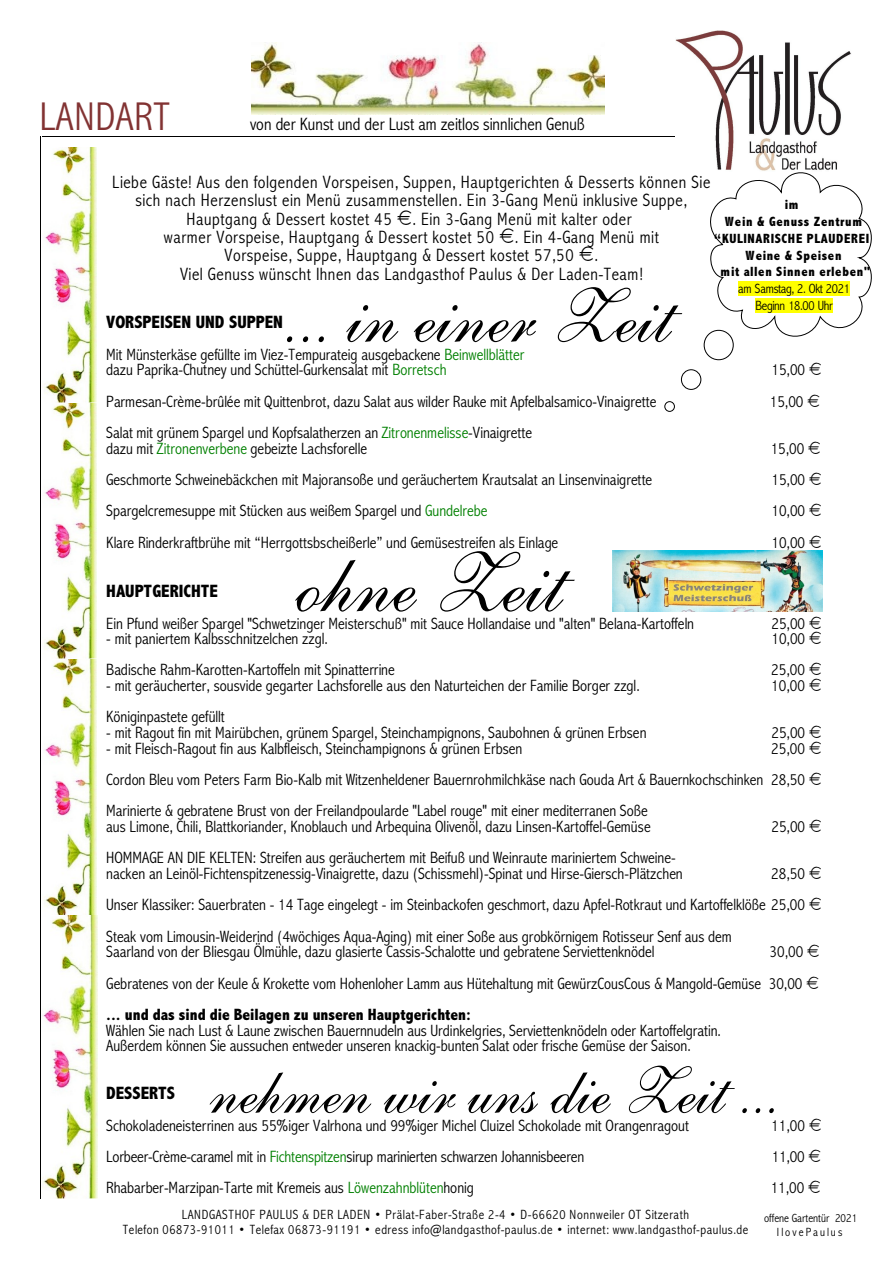
<style>
.page{position:relative;width:894px;height:1263px;background:#fff}
.page>*{position:absolute;margin:0;border:0;box-sizing:border-box;transform-origin:0 0}
.t1{font:84px "English 111 Vivace BT";color:#000}
.t2{font:76.35px "English 111 Vivace BT";letter-spacing:.005em;color:#000}
.t3{font:66px "English 111 Vivace BT";color:#000}
.t4{font:300 40.5px "Abadi MT Condensed";letter-spacing:.02em;color:#823333}
.t5{font:300 18px/18.3px "Abadi MT Condensed";letter-spacing:.03em;color:#000;text-align:center}
.t6{font:300 18px "Abadi MT Condensed";letter-spacing:.005em;color:#000}
.t7{font:800 18px "Abadi MT Condensed";letter-spacing:.005em;color:#000}
.t8{font:300 16.5px/31.3px "Abadi MT Condensed";color:#000}
.t9{font:italic 300 16.5px "Abadi MT Condensed";color:#000}
.t10{font:800 16.5px "Abadi MT Condensed";letter-spacing:.005em;color:#000}
.t11{font:300 13.5px/15.3px "Abadi MT Condensed";letter-spacing:.04em;color:#000;text-align:center}
.t12{font:800 13.5px/17px "Abadi MT Condensed";letter-spacing:.05em;color:#000;text-align:center}
.t13{font:300 13.5px/17px "Abadi MT Condensed";letter-spacing:-.015em;color:#000;text-align:center}
.t14{font:300 12px/13.8px "Abadi MT Condensed";letter-spacing:.01em;color:#000;text-align:center}
.s1{color:#008000}
.s2{font-style:italic}
.s3{font-style:normal}
</style>
<div class="page">
<img style="left:251px;top:42px;width:353px;height:72px">
<img style="left:42px;top:660px;width:55px;height:538px">
<img style="left:44px;top:147px;width:52px;height:511px">
<hr style="left:41px;top:136px;width:1px;height:1063px;background:#000">
<hr style="left:42px;top:136px;width:659px;height:1px;background:#000">
<img style="left:675px;top:31px;width:176px;height:135px">
<img style="left:613px;top:550px;width:210px;height:61px">
<svg style="left:703px;top:166px;width:169px;height:177px"></svg>
<div style="left:704px;top:330px;width:29px;height:30px;border:1px solid #000;border-radius:50%"></div>
<div style="left:681px;top:370px;width:20px;height:19px;border:1px solid #000;border-radius:50%"></div>
<div style="left:665px;top:402px;width:9px;height:9px;border:1px solid #000;border-radius:50%"></div>
<h3 class="t4" style="left:39px;top:102px;width:132px">LANDART</h3>
<p class="t6" style="left:250px;top:118px;width:336px">von der Kunst und der Lust am zeitlos sinnlichen Genuß</p>
<p class="t5" style="left:112px;top:175px;width:600px">Liebe Gäste! Aus den folgenden Vorspeisen, Suppen, Hauptgerichten &amp; Desserts können Sie sich nach Herzenslust ein Menü zusammenstellen. Ein 3-Gang Menü inklusive Suppe, Hauptgang &amp; Dessert kostet 45 . Ein 3-Gang Menü mit kalter oder<br>warmer Vorspeise, Hauptgang &amp; Dessert kostet 50 . Ein 4-Gang Menü mit<br>Vorspeise, Suppe, Hauptgang &amp; Dessert kostet 57,50 .<br>Viel Genuss wünscht Ihnen das Landgasthof Paulus &amp; Der Laden-Team!</p>
<p class="t7" style="left:106px;top:316px;width:178px">VORSPEISEN UND SUPPEN</p>
<p class="t8" style="left:106px;top:348px;width:420px;line-height:15.6px">Mit Münsterkäse gefüllte im Viez-Tempurateig ausgebackene <span class="s1">Beinwellblätter </span>dazu Paprika-Chutney und Schüttel-Gurkensalat mit <span class="s1">Borretsch</span></p>
<p class="t12" style="left:714px;top:197px;width:158px">im<br>Wein &amp; Genuss Zentrum “KULINARISCHE PLAUDEREI<br>Weine &amp; Speisen<br>mit allen Sinnen erleben"</p>
<p class="t13" style="left:738px;top:282px;width:113px">am Samstag, 2. Okt 2021<br>Beginn 18.00 Uhr</p>
<h2 class="t2" style="left:283px;top:284px;width:390px">... in einer Zeit</h2>
<p class="t8" style="left:771px;top:356px;width:35px">15,00</p>
<p class="t8" style="left:106px;top:387px;width:552px">Parmesan-Crème-brûlée mit Quittenbrot, dazu Salat aus wilder Rauke mit Apfelbalsamico-Vinaigrette</p>
<p class="t8" style="left:770px;top:387px;width:35px">15,00</p>
<p class="t8" style="left:106px;top:426px;width:427px;line-height:15.6px">Salat mit grünem Spargel und Kopfsalatherzen an <span class="s1">Zitronenmelisse</span>-Vinaigrette dazu mit <span class="s1">Zitronenverbene</span> gebeizte Lachsforelle</p>
<p class="t8" style="left:771px;top:434px;width:35px">15,00</p>
<p class="t8" style="left:106px;top:465px;width:548px"><span class="s2">Geschmorte Schweinebäckchen</span> mit Majoransoße und geräuchertem Krautsalat an Linsenvinaigrette</p>
<p class="t8" style="left:771px;top:465px;width:35px">15,00</p>
<p class="t8" style="left:106px;top:497px;width:383px">Spargelcremesuppe mit Stücken aus weißem Spargel und <span class="s1">Gundelrebe</span></p>
<p class="t8" style="left:771px;top:497px;width:35px">10,00</p>
<p class="t8" style="left:106px;top:528px;width:454px">Klare Rinderkraftbrühe mit “Herrgottsbscheißerle” und Gemüsestreifen als Einlage</p>
<p class="t8" style="left:771px;top:528px;width:35px">10,00</p>
<p class="t7" style="left:106px;top:585px;width:113px">HAUPTGERICHTE</p>
<p class="t8" style="left:106px;top:609px;width:589px">Ein Pfund weißer Spargel "Schwetzinger Meisterschuß" mit Sauce Hollandaise und "alten" Belana-Kartoffeln</p>
<p class="t8" style="left:771px;top:609px;width:35px">25,00</p>
<p class="t8" style="left:106px;top:625px;width:223px">- mit paniertem Kalbsschnitzelchen zzgl.</p>
<p class="t8" style="left:771px;top:625px;width:35px">10,00</p>
<p class="t8" style="left:106px;top:656px;width:290px">Badische Rahm-Karotten-Kartoffeln mit Spinatterrine</p>
<p class="t8" style="left:771px;top:656px;width:35px">25,00</p>
<p class="t8" style="left:106px;top:672px;width:535px">- mit geräucherter, sousvide gegarter Lachsforelle aus den Naturteichen der Familie Borger zzgl.</p>
<p class="t8" style="left:771px;top:672px;width:35px">10,00</p>
<p class="t8" style="left:106px;top:703px;width:120px">Königinpastete gefüllt</p>
<p class="t8" style="left:106px;top:719px;width:542px">- mit Ragout fin mit Mairübchen, grünem Spargel, Steinchampignons, Saubohnen &amp; grünen Erbsen</p>
<p class="t8" style="left:771px;top:719px;width:35px">25,00</p>
<p class="t8" style="left:106px;top:734px;width:418px">- mit Fleisch-Ragout fin aus Kalbfleisch, Steinchampignons &amp; grünen Erbsen</p>
<h1 class="t1" style="left:296px;top:547px;width:268px">ohne Zeit</h1>
<p class="t8" style="left:106px;top:734px;width:700px;text-align:justify;text-indent:665px">25,00<br>Cordon Bleu vom Peters Farm Bio-Kalb mit Witzenheldener Bauernrohmilchkäse nach Gouda Art &amp; Bauernkochschinken 28,50<br>Marinierte &amp; gebratene Brust von der Freilandpoularde "Label rouge" mit einer mediterranen Soße</p>
<p class="t8" style="left:106px;top:812px;width:546px">aus Limone, Chili, Blattkoriander, Knoblauch und <span class="s2">Arbequina Olivenöl</span>, dazu Linsen-Kartoffel-Gemüse</p>
<p class="t8" style="left:771px;top:812px;width:35px">25,00</p>
<p class="t8" style="left:106px;top:852px;width:578px;line-height:15.6px">HOMMAGE AN DIE KELTEN: Streifen aus geräuchertem mit Beifuß und Weinraute mariniertem Schweine&shy;nacken an Leinöl-Fichtenspitzenessig-Vinaigrette, dazu (Schissmehl)-Spinat und Hirse-Giersch-Plätzchen</p>
<p class="t8" style="left:106px;top:859px;width:700px;text-align:justify;text-indent:665px">28,50<br>Unser Klassiker: <span class="s2">Sauerbraten</span> - 14 Tage eingelegt - im Steinbackofen geschmort, dazu Apfel-Rotkraut und Kartoffelklöße 25,00<br>Steak vom Limousin-Weiderind (4wöchiges Aqua-Aging) mit einer Soße aus grobkörnigem Rotisseur Senf aus dem</p>
<p class="t8" style="left:106px;top:938px;width:550px">Saarland von der Bliesgau Ölmühle, dazu glasierte Cassis-Schalotte und gebratene <span class="s2">Serviettenknödel</span></p>
<p class="t8" style="left:106px;top:938px;width:699px;text-align:right">30,00<br>Gebratenes von der Keule &amp; Krokette vom Hohenloher Lamm aus Hütehaltung mit GewürzCousCous &amp; Mangold-Gemüse 30,00</p>
<p class="t10" style="left:106px;top:1008px;width:366px">... und das sind die Beilagen zu unseren Hauptgerichten:</p>
<p class="t8" style="left:106px;top:1024px;width:616px;line-height:15.6px">Wählen Sie nach Lust &amp; Laune zwischen Bauernnudeln aus Urdinkelgries, Serviettenknödeln oder Kartoffelgratin.<br>Außerdem können Sie aussuchen entweder unseren knackig-bunten Salat oder frische Gemüse der Saison.</p>
<p class="t7" style="left:106px;top:1087px;width:70px">DESSERTS</p>
<p class="t9" style="left:106px;top:1119px;width:584px"><span class="s3">Schokoladeneisterrinen aus</span> 55%iger Valrhona und 99%iger Michel Cluizel Schokolade <span class="s3">mit Orangenragout</span></p>
<p class="t8" style="left:771px;top:1111px;width:35px">11,00</p>
<p class="t8" style="left:106px;top:1143px;width:480px">Lorbeer-Crème-caramel mit in <span class="s1">Fichtenspitzen</span>sirup marinierten schwarzen Johannisbeeren</p>
<p class="t8" style="left:772px;top:1143px;width:34px">11,00</p>
<p class="t8" style="left:106px;top:1174px;width:369px">Rhabarber-Marzipan-Tarte mit Kremeis aus <span class="s1">Löwenzahnblüten</span>honig</p>
<p class="t8" style="left:771px;top:1174px;width:35px">11,00</p>
<h3 class="t3" style="left:210px;top:1063px;width:571px">nehmen wir uns die Zeit ...</h3>
<p class="t11" style="left:123px;top:1208px;width:627px">LANDGASTHOF PAULUS &amp; DER LADEN • Prälat-Faber-Straße 2-4 • D-66620 Nonnweiler OT Sitzerath<br>Telefon 06873-91011 • Telefax 06873-91191 • edress info@landgasthof-paulus.de • internet: www.landgasthof-paulus.de</p>
<p class="t14" style="left:764px;top:1212px;width:95px">offene Gartentür 2021<br>IlovePaulus</p>
</div>
